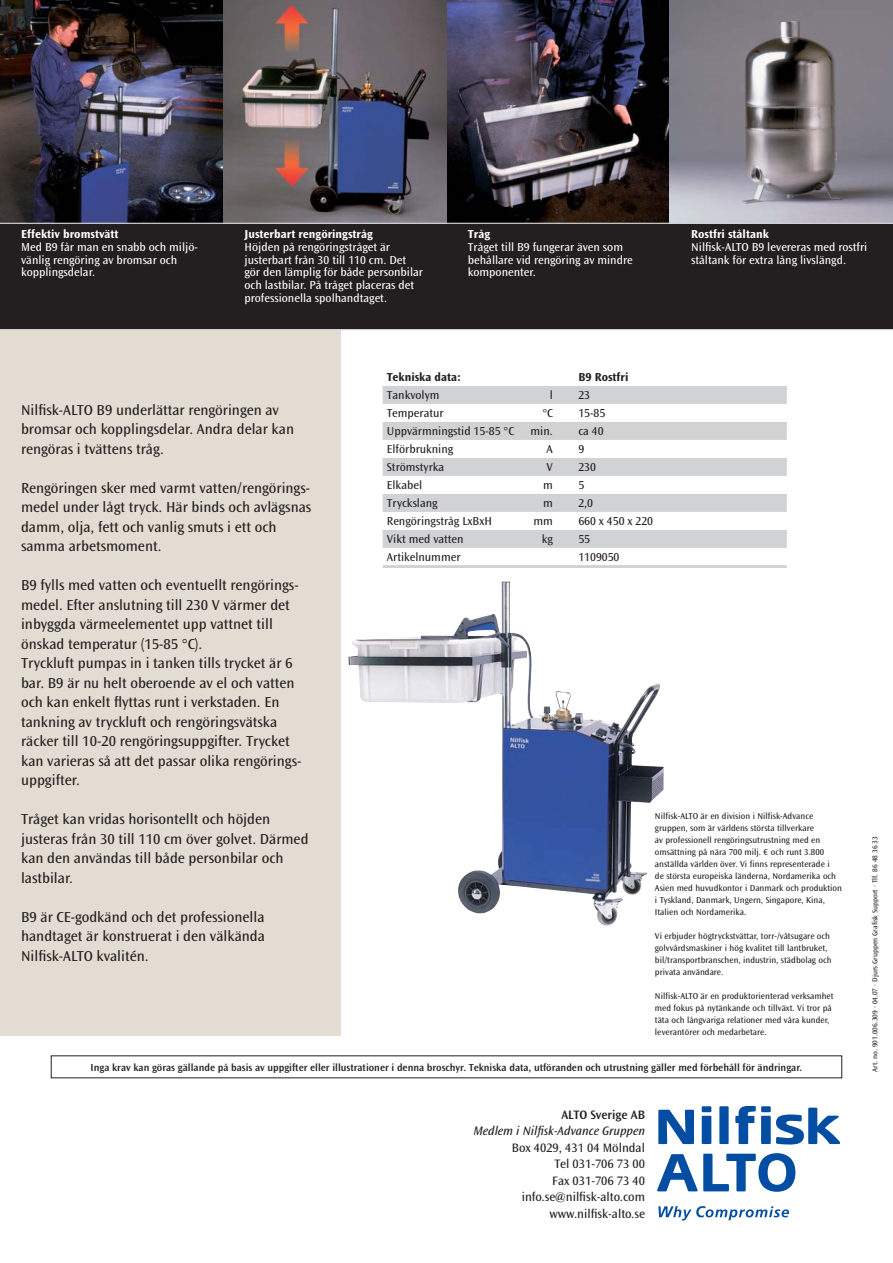
<style>
.page{position:relative;width:893px;height:1263px;background:#fff}
.page>*{position:absolute;margin:0;border:0;box-sizing:border-box;transform-origin:0 0}
.t1{font:15px/19.5px "Ocean Sans Std";color:#231f20}
.t2{font:12.75px/16.5px "Ocean Sans Std";color:#231f20;text-align:right}
.t3{font:italic 12.75px "Ocean Sans Std";color:#231f20}
.t4{font:600 12.75px "Ocean Sans Std";color:#231f20}
.t5{font:12px/12.6px "Ocean Sans Std";color:#fff}
.t6{font:12px "Ocean Sans Std";color:#231f20}
.t7{font:700 12px "Ocean Sans Std";color:#fff}
.t8{font:700 12px "Ocean Sans Std";color:#231f20}
.t9{font:600 10.5px "Ocean Sans Std";color:#231f20}
.t10{font:9px/12px "Ocean Sans Std";color:#231f20}
.t11{font:7.5px "Ocean Sans Std";color:#231f20}
</style>
<div class="page">
<div style="left:0;top:223px;width:892px;height:107px;background:#231f20"></div>
<img style="left:0;top:0;width:892px;height:223px">
<hr style="left:0;top:223px;width:892px;height:1px;background:#d1d2d4">
<div style="left:0;top:330px;width:340px;height:705px;background:#e3dcd2"></div>
<hr style="left:0;top:329px;width:892px;height:1px;background:#d1d2d4">
<div style="left:719px;top:1106px;width:9px;height:38px;background:#034ea2"></div>
<svg style="left:658px;top:1110px;width:36px;height:34px"></svg>
<div style="left:701px;top:1116px;width:10px;height:28px;background:#034ea2"></div>
<div style="left:761px;top:1116px;width:9px;height:28px;background:#034ea2"></div>
<div style="left:701px;top:1106px;width:10px;height:6px;background:#034ea2"></div>
<div style="left:761px;top:1106px;width:9px;height:6px;background:#034ea2"></div>
<svg style="left:735px;top:1106px;width:20px;height:38px"></svg>
<svg style="left:776px;top:1108px;width:64px;height:37px"></svg>
<svg style="left:657px;top:1153px;width:138px;height:39px"></svg>
<svg style="left:658px;top:1206px;width:131px;height:15px"></svg>
<img style="left:464px;top:581px;width:199px;height:345px">
<div style="left:382px;top:386px;width:404px;height:18px;background:#d1d2d4"></div>
<div style="left:382px;top:422px;width:404px;height:18px;background:#d1d2d4"></div>
<div style="left:382px;top:458px;width:404px;height:18px;background:#d1d2d4"></div>
<div style="left:382px;top:494px;width:404px;height:18px;background:#d1d2d4"></div>
<div style="left:382px;top:530px;width:404px;height:18px;background:#d1d2d4"></div>
<hr style="left:382px;top:565px;width:404px;height:3px;background:#d1d2d4">
<p class="t7" style="left:21px;top:228px;width:99px">Effektiv bromstvätt</p>
<p class="t5" style="left:21px;top:241px;width:178px">Med B9 får man en snabb och miljö&shy;vänlig rengöring av bromsar och kopplingsdelar.</p>
<p class="t7" style="left:244px;top:228px;width:130px">Justerbart rengöringstråg</p>
<p class="t5" style="left:244px;top:241px;width:180px">Höjden på rengöringstråget är justerbart från 30 till 110 cm. Det gör den lämplig för både personbilar och lastbilar. På tråget placeras det professionella spolhandtaget.</p>
<p class="t7" style="left:468px;top:228px;width:24px">Tråg</p>
<p class="t5" style="left:468px;top:241px;width:166px">Tråget till B9 fungerar även som behållare vid rengöring av mindre komponenter.</p>
<p class="t7" style="left:691px;top:228px;width:79px">Rostfri ståltank</p>
<p class="t5" style="left:691px;top:241px;width:177px">Nilfisk-ALTO B9 levereras med rostfri ståltank för extra lång livslängd.</p>
<p class="t1" style="left:21px;top:401px;width:274px">Nilfisk-ALTO B9 underlättar rengöringen av bromsar och kopplingsdelar. Andra delar kan rengöras i tvättens tråg.</p>
<p class="t1" style="left:21px;top:479px;width:292px">Rengöringen sker med varmt vatten/rengörings&shy;medel under lågt tryck. Här binds och avlägsnas damm, olja, fett och vanlig smuts i ett och samma arbetsmoment.</p>
<p class="t1" style="left:21px;top:576px;width:282px">B9 fylls med vatten och eventuellt rengörings&shy;medel. Efter anslutning till 230 V värmer det inbyggda värmeelementet upp vattnet till önskad temperatur (15-85 °C).<br>Tryckluft pumpas in i tanken tills trycket är 6 bar. B9 är nu helt oberoende av el och vatten och kan enkelt flyttas runt i verkstaden. En tankning av tryckluft och rengöringsvätska räcker till 10-20 rengöringsuppgifter. Trycket kan varieras så att det passar olika rengörings&shy;uppgifter.</p>
<p class="t1" style="left:21px;top:810px;width:289px">Tråget kan vridas horisontellt och höjden justeras från 30 till 110 cm över golvet. Därmed kan den användas till både personbilar och lastbilar.</p>
<p class="t1" style="left:21px;top:908px;width:245px;text-align:justify">B9 är CE-godkänd och det professionella handtaget är konstruerat i den välkända Nilfisk-ALTO kvalitén.</p>
<p class="t8" style="left:387px;top:371px;width:76px">Tekniska data:</p>
<p class="t8" style="left:578px;top:371px;width:52px">B9 Rostfri</p>
<p class="t6" style="left:387px;top:389px;width:54px">Tankvolym</p>
<p class="t6" style="left:549px;top:389px;width:5px">l</p>
<p class="t6" style="left:578px;top:389px;width:13px">23</p>
<p class="t6" style="left:387px;top:407px;width:58px">Temperatur</p>
<p class="t6" style="left:542px;top:407px;width:12px">°C</p>
<p class="t6" style="left:578px;top:407px;width:28px">15-85</p>
<p class="t6" style="left:387px;top:425px;width:129px">Uppvärmningstid 15-85 °C</p>
<p class="t6" style="left:530px;top:425px;width:24px">min.</p>
<p class="t6" style="left:578px;top:425px;width:27px">ca 40</p>
<p class="t6" style="left:387px;top:443px;width:68px">Elförbrukning</p>
<p class="t6" style="left:546px;top:443px;width:8px">A</p>
<p class="t6" style="left:578px;top:443px;width:7px">9</p>
<p class="t6" style="left:387px;top:461px;width:59px">Strömstyrka</p>
<p class="t6" style="left:546px;top:461px;width:8px">V</p>
<p class="t6" style="left:578px;top:461px;width:19px">230</p>
<p class="t6" style="left:387px;top:479px;width:37px">Elkabel</p>
<p class="t6" style="left:543px;top:479px;width:11px">m</p>
<p class="t6" style="left:578px;top:479px;width:7px">5</p>
<p class="t6" style="left:387px;top:497px;width:52px">Tryckslang</p>
<p class="t6" style="left:543px;top:497px;width:11px">m</p>
<p class="t6" style="left:578px;top:497px;width:16px">2,0</p>
<p class="t6" style="left:387px;top:515px;width:106px">Rengöringstråg LxBxH</p>
<p class="t6" style="left:533px;top:515px;width:21px">mm</p>
<p class="t6" style="left:578px;top:515px;width:76px">660 x 450 x 220</p>
<p class="t6" style="left:387px;top:533px;width:78px">Vikt med vatten</p>
<p class="t6" style="left:541px;top:533px;width:13px">kg</p>
<p class="t6" style="left:578px;top:533px;width:13px">55</p>
<p class="t6" style="left:387px;top:551px;width:75px">Artikelnummer</p>
<p class="t6" style="left:578px;top:551px;width:43px">1109050</p>
<p class="t10" style="left:655px;top:811px;width:189px">Nilfisk-ALTO är en division i Nilfisk-Advance gruppen, som är världens största tillverkare<br>av professionell rengöringsutrustning med en omsättning på nära 700 milj. € och runt 3.800 anställda världen över. Vi finns representerade i<br>de största europeiska länderna, Nordamerika och Asien med huvudkontor i Danmark och produktion i Tyskland, Danmark, Ungern, Singapore, Kina, Italien och Nordamerika.</p>
<p class="t10" style="left:655px;top:931px;width:178px">Vi erbjuder högtryckstvättar, torr-/våtsugare och golvvårdsmaskiner i hög kvalitet till lantbruket, bil/transportbranschen, industrin, städbolag och privata användare.</p>
<p class="t10" style="left:655px;top:991px;width:180px">Nilfisk-ALTO är en produktorienterad verksamhet med fokus på nytänkande och tillväxt. Vi tror på täta och långvariga relationer med våra kunder, leverantörer och medarbetare.</p>
<p class="t9" style="left:90px;top:1062px;width:713px">Inga krav kan göras gällande på basis av uppgifter eller illustrationer i denna broschyr. Tekniska data, utföranden och utrustning gäller med förbehåll för ändringar.</p>
<p class="t4" style="left:561px;top:1108px;width:85px">ALTO Sverige AB</p>
<p class="t3" style="left:473px;top:1124px;width:173px">Medlem i Nilfisk-Advance Gruppen</p>
<p class="t2" style="left:512px;top:1140px;width:135px">Box 4029, 431 04 Mölndal<br>Tel 031-706 73 00<br>Fax 031-706 73 40 info.se@nilfisk-alto.com www.nilfisk-alto.se</p>
<p class="t11" style="left:871px;top:1072px;width:237px;rotate:-90deg">Art. no. 901.006.309 · 04.07 · Djurs Gruppen Grafisk Support · Tlf. 86 48 36 33</p>
</div>
